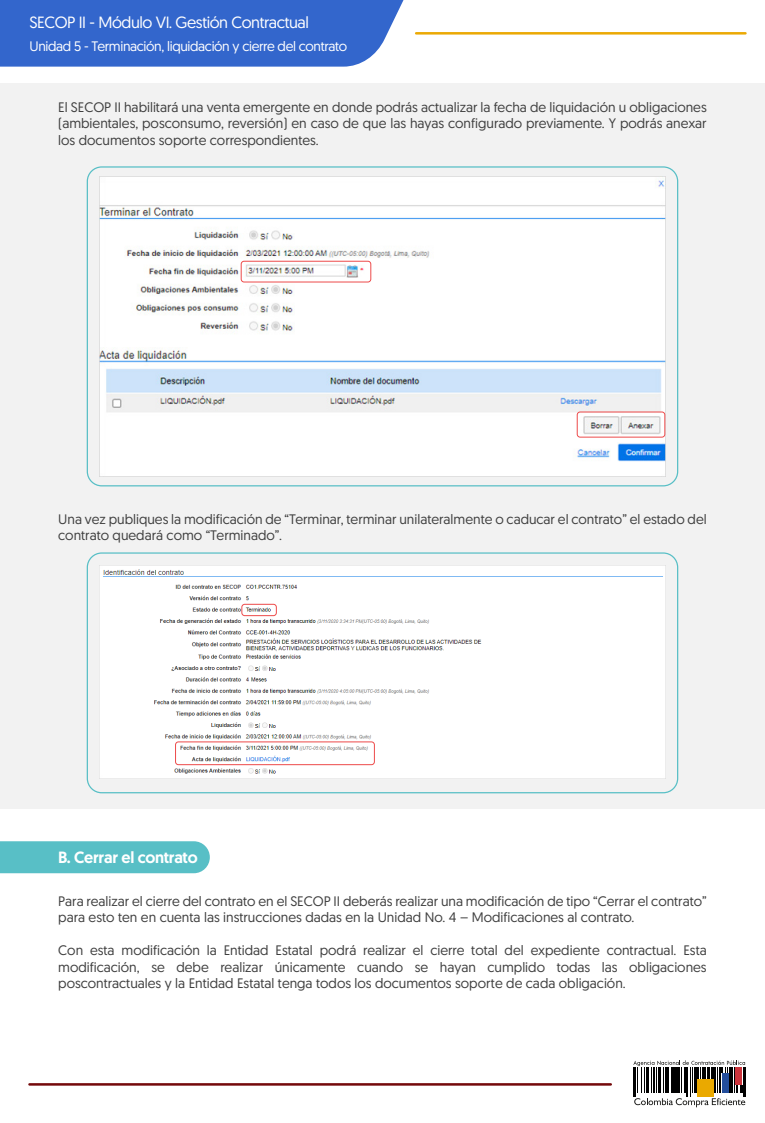
<style>
.page{position:relative;width:765px;height:1123px;background:#fff}
.page>*{position:absolute;margin:0;border:0;box-sizing:border-box;transform-origin:0 0}
.t1{font:16.25px "Geomanist";letter-spacing:-.025em;color:#fff}
.t2{font:500 16.25px "Geomanist";letter-spacing:-.02em;color:#fff}
.t3{font:13.75px/16.5px "Geomanist";color:#3f3f3f;text-align:justify}
.t4{font:13.75px "Geomanist";letter-spacing:-.025em;color:#fff}
</style>
<div class="page">
<div style="left:0;top:84px;width:765px;height:724px;background:#f2f2f2"></div>
<img style="left:100px;top:176px;width:565px;height:300px">
<div style="left:87px;top:552px;width:591px;height:241px;border:1px solid #58bfc6;border-radius:14px"></div>
<div style="left:241px;top:261px;width:130px;height:21px;border:1px solid #ed4a4a;border-radius:3px"></div>
<div style="left:577px;top:411px;width:88px;height:26px;border:1px solid #ed4a4a;border-radius:3px"></div>
<img style="left:100px;top:566px;width:565px;height:212px">
<div style="left:241px;top:603px;width:36px;height:13px;border:1px solid #ed4a4a;border-radius:3px"></div>
<div style="left:175px;top:741px;width:200px;height:24px;border:1px solid #ed4a4a;border-radius:3px"></div>
<svg style="left:633px;top:1060px;width:112px;height:46px"></svg>
<hr style="left:29px;top:1082px;width:582px;height:3px;background:#74090a">
<div style="left:0;top:841px;width:210px;height:32px;background:#58bfc6"></div>
<div style="left:0;top:0;width:404px;height:67px;background:#36c"></div>
<hr style="left:416px;top:32px;width:329px;height:3px;background:#eba904">
<p class="t1" style="left:29px;top:12px;width:281px">SECOP II - Módulo VI. Gestión Contractual</p>
<p class="t4" style="left:29px;top:37px;width:319px">Unidad 5 - Terminación, liquidación y cierre del contrato</p>
<p class="t3" style="left:58px;top:98px;width:650px">El SECOP II habilitará una venta emergente en donde podrás actualizar la fecha de liquidación u obligaciones (ambientales, posconsumo, reversión) en caso de que las hayas configurado previamente. Y podrás anexar los documentos soporte correspondientes.</p>
<p class="t3" style="left:58px;top:510px;width:650px">Una vez publiques la modificación de “Terminar, terminar unilateralmente o caducar el contrato” el estado del contrato quedará como “Terminado”.</p>
<p class="t2" style="left:58px;top:846px;width:141px">B. Cerrar el contrato</p>
<p class="t3" style="left:58px;top:892px;width:650px">Para realizar el cierre del contrato en el SECOP II deberás realizar una modificación de tipo “Cerrar el contrato” para esto ten en cuenta las instrucciones dadas en la Unidad No. 4 – Modificaciones al contrato.</p>
<p class="t3" style="left:58px;top:941px;width:650px">Con esta modificación la Entidad Estatal podrá realizar el cierre total del expediente contractual. Esta modificación, se debe realizar únicamente cuando se hayan cumplido todas las obligaciones poscontractuales y la Entidad Estatal tenga todos los documentos soporte de cada obligación.</p>
</div>
